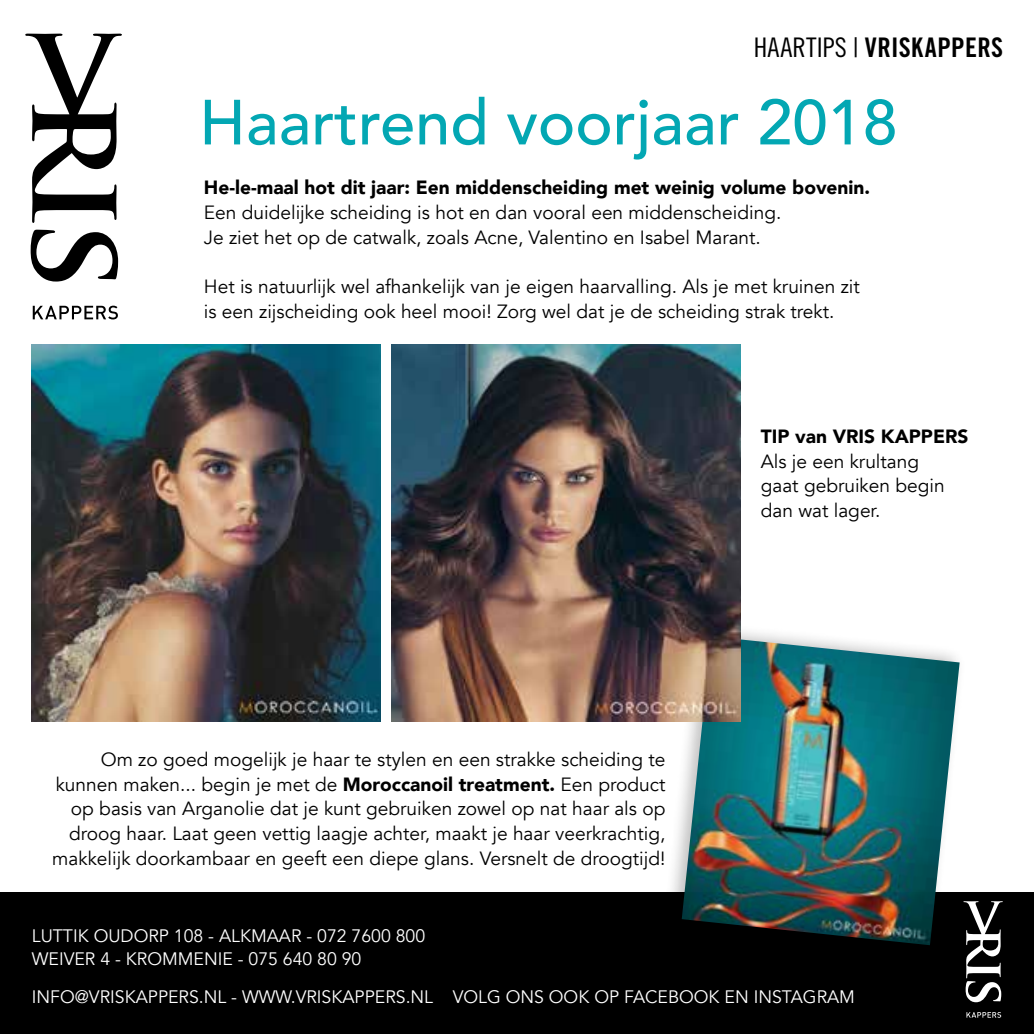
<style>
.page{position:relative;width:1034px;height:1034px;background:#fff}
.page>*{position:absolute;margin:0;border:0;box-sizing:border-box;transform-origin:0 0}
.t1{font:500 63px "Avenir";color:#03a7b3}
.t2{font:27px "Trade Gothic LT Std Bd Cn 20";letter-spacing:.01em;color:#000}
.t3{font:19.12px/24.8px "Avenir";color:#000}
.t4{font:900 19.12px "Avenir";color:#000}
.t5{font:18px/22.5px "Avenir";color:#fff}
.s1{font-family:"Trade Gothic LT Std Cn 18"}
.s2{font-weight:900}
</style>
<div class="page">
<svg style="left:33px;top:305px;width:85px;height:14px"></svg>
<svg style="left:25px;top:34px;width:97px;height:189px"></svg>
<svg style="left:31px;top:230px;width:87px;height:51px"></svg>
<div style="left:0;top:891px;width:1033px;height:142px;background:#000"></div>
<svg style="left:966px;top:1012px;width:34px;height:5px"></svg>
<svg style="left:965px;top:901px;width:37px;height:101px"></svg>
<img style="left:32px;top:344px;width:348px;height:377px">
<div style="left:663px;top:621px;width:303px;height:335px;background:#000;opacity:.25"></div>
<img style="left:681px;top:636px;width:278px;height:309px">
<img style="left:391px;top:344px;width:349px;height:377px">
<h2 class="t2" style="left:753px;top:31px;width:251px"><span class="s1">HAARTIPS |</span> VRISKAPPERS</h2>
<h1 class="t1" style="left:199px;top:68px;width:700px">Haartrend voorjaar 2018</h1>
<p class="t4" style="left:204px;top:171px;width:667px">He-le-maal hot dit jaar: Een middenscheiding met weinig volume bovenin.</p>
<p class="t3" style="left:204px;top:200px;width:579px">Een duidelijke scheiding is hot en dan vooral een middenscheiding.<br>Je ziet het op de catwalk, zoals Acne, Valentino en Isabel Marant.</p>
<p class="t3" style="left:204px;top:274px;width:657px">Het is natuurlijk wel afhankelijk van je eigen haarvalling. Als je met kruinen zit is een zijscheiding ook heel mooi! Zorg wel dat je de scheiding strak trekt.</p>
<p class="t3" style="left:52px;top:747px;width:614px;text-align:right">Om zo goed mogelijk je haar te stylen en een strakke scheiding te kunnen maken... begin je met de <span class="s2">Moroccanoil treatment.</span> Een product op basis van Arganolie dat je kunt gebruiken zowel op nat haar als op droog haar. Laat geen vettig laagje achter, maakt je haar veerkrachtig, makkelijk doorkambaar en geeft een diepe glans. Versnelt de droogtijd!</p>
<p class="t4" style="left:760px;top:420px;width:209px">TIP van VRIS KAPPERS</p>
<p class="t3" style="left:760px;top:449px;width:185px">Als je een krultang gaat gebruiken begin dan wat lager.</p>
<p class="t5" style="left:32px;top:924px;width:395px">LUTTIK OUDORP 108 - ALKMAAR - 072 7600 800<br>WEIVER 4 - KROMMENIE - 075 640 80 90</p>
<p class="t5" style="left:32px;top:985px;width:824px">INFO@VRISKAPPERS.NL - WWW.VRISKAPPERS.NL VOLG ONS OOK OP FACEBOOK EN INSTAGRAM</p>
</div>
